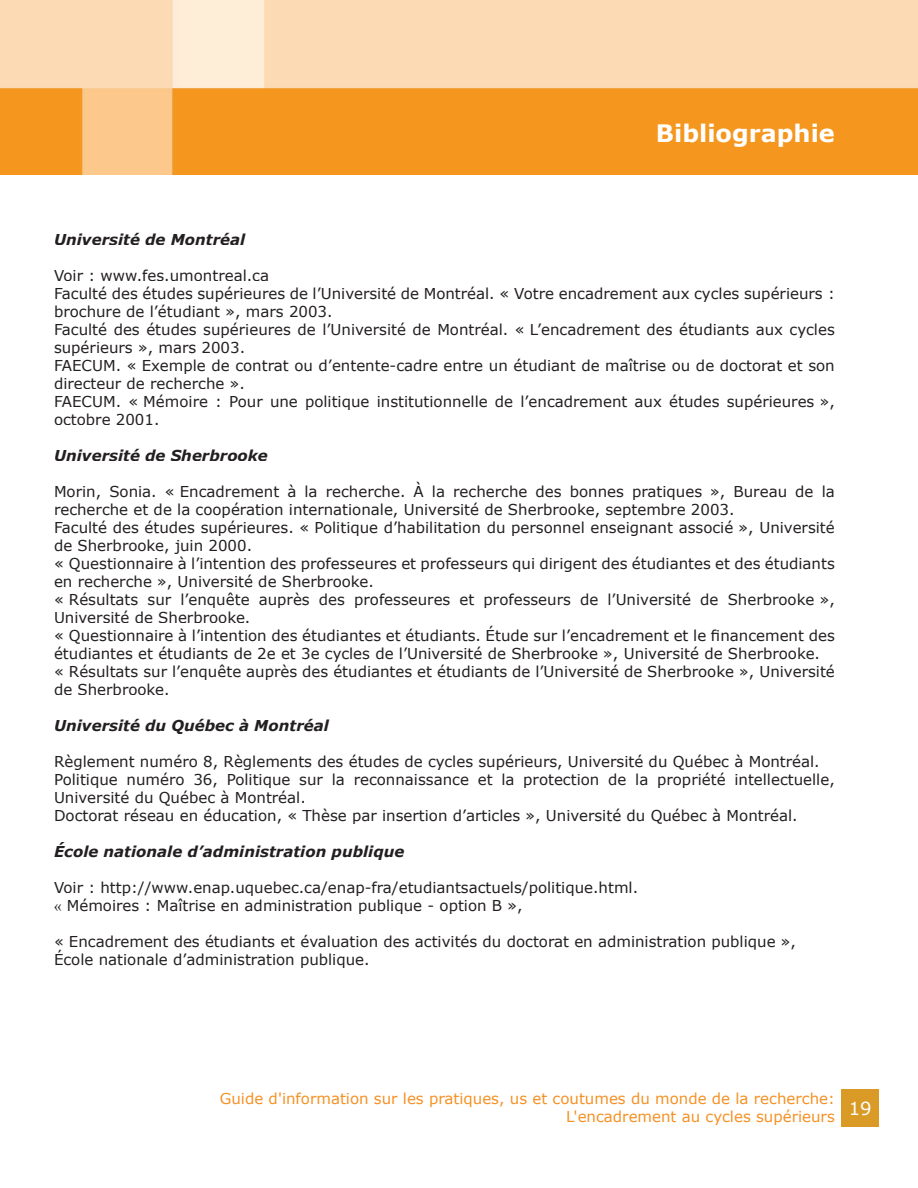
<style>
.page{position:relative;width:918px;height:1188px;background:#fff}
.page>*{position:absolute;margin:0;border:0;box-sizing:border-box;transform-origin:0 0}
.t1{font:700 24px "Verdana";color:#fff}
.t2{font:18px "Verdana";color:#fff}
.t3{font:15px/18px "Verdana";color:#231f20}
.t4{font:italic 700 15px "Verdana";color:#231f20}
.t5{font:15px/18px "Verdana";color:#f69124;text-align:right}
.s1{font-family:"Times New Roman"}
</style>
<div class="page">
<img style="left:0;top:0;width:918px;height:174px">
<div style="left:842px;top:1089px;width:37px;height:37px;background:#da9a26"></div>
<h1 class="t1" style="left:656px;top:118px;width:180px">Bibliographie</h1>
<p class="t4" style="left:54px;top:230px;width:193px">Université de Montréal</p>
<p class="t3" style="left:54px;top:266px;width:782px">Voir : www.fes.umontreal.ca<br>Faculté des études supérieures de l’Université de Montréal. « Votre encadrement aux cycles supérieurs : brochure de l’étudiant », mars 2003.<br>Faculté des études supérieures de l’Université de Montréal. « L’encadrement des étudiants aux cycles supérieurs », mars 2003.<br>FAECUM. « Exemple de contrat ou d’entente-cadre entre un étudiant de maîtrise ou de doctorat et son directeur de recherche ».<br>FAECUM. « Mémoire : Pour une politique institutionnelle de l’encadrement aux études supérieures », octobre 2001.</p>
<p class="t4" style="left:54px;top:446px;width:215px">Université de Sherbrooke</p>
<p class="t3" style="left:54px;top:482px;width:782px">Morin, Sonia. « Encadrement à la recherche. À la recherche des bonnes pratiques », Bureau de la recherche et de la coopération internationale, Université de Sherbrooke, septembre 2003.<br>Faculté des études supérieures. « Politique d’habilitation du personnel enseignant associé », Université de Sherbrooke, juin 2000.<br>« Questionnaire à l’intention des professeures et professeurs qui dirigent des étudiantes et des étudiants en recherche », Université de Sherbrooke.<br>« Résultats sur l’enquête auprès des professeures et professeurs de l’Université de Sherbrooke », Université de Sherbrooke.<br>« Questionnaire à l’intention des étudiantes et étudiants. Étude sur l’encadrement et le financement des étudiantes et étudiants de 2e et 3e cycles de l’Université de Sherbrooke », Université de Sherbrooke.<br>« Résultats sur l’enquête auprès des étudiantes et étudiants de l’Université de Sherbrooke », Université de Sherbrooke.</p>
<p class="t4" style="left:54px;top:716px;width:276px">Université du Québec à Montréal</p>
<p class="t3" style="left:54px;top:752px;width:782px">Règlement numéro 8, Règlements des études de cycles supérieurs, Université du Québec à Montréal.<br>Politique numéro 36, Politique sur la reconnaissance et la protection de la propriété intellectuelle, Université du Québec à Montréal.<br>Doctorat réseau en éducation, « Thèse par insertion d’articles », Université du Québec à Montréal.</p>
<p class="t4" style="left:54px;top:842px;width:352px">École nationale d’administration publique</p>
<p class="t3" style="left:54px;top:878px;width:586px">Voir : http://www.enap.uquebec.ca/enap-fra/etudiantsactuels/politique.html. <span class="s1">«</span> Mémoires : Maîtrise en administration publique - option B »,</p>
<p class="t3" style="left:54px;top:950px;width:317px">École nationale d’administration publique.</p>
<p class="t3" style="left:54px;top:932px;width:744px">« Encadrement des étudiants et évaluation des activités du doctorat en administration publique »,</p>
<p class="t5" style="left:220px;top:1089px;width:617px">Guide d'information sur les pratiques, us et coutumes du monde de la recherche:<br>L'encadrement au cycles supérieurs</p>
<p class="t2" style="left:849px;top:1097px;width:24px">19</p>
</div>
